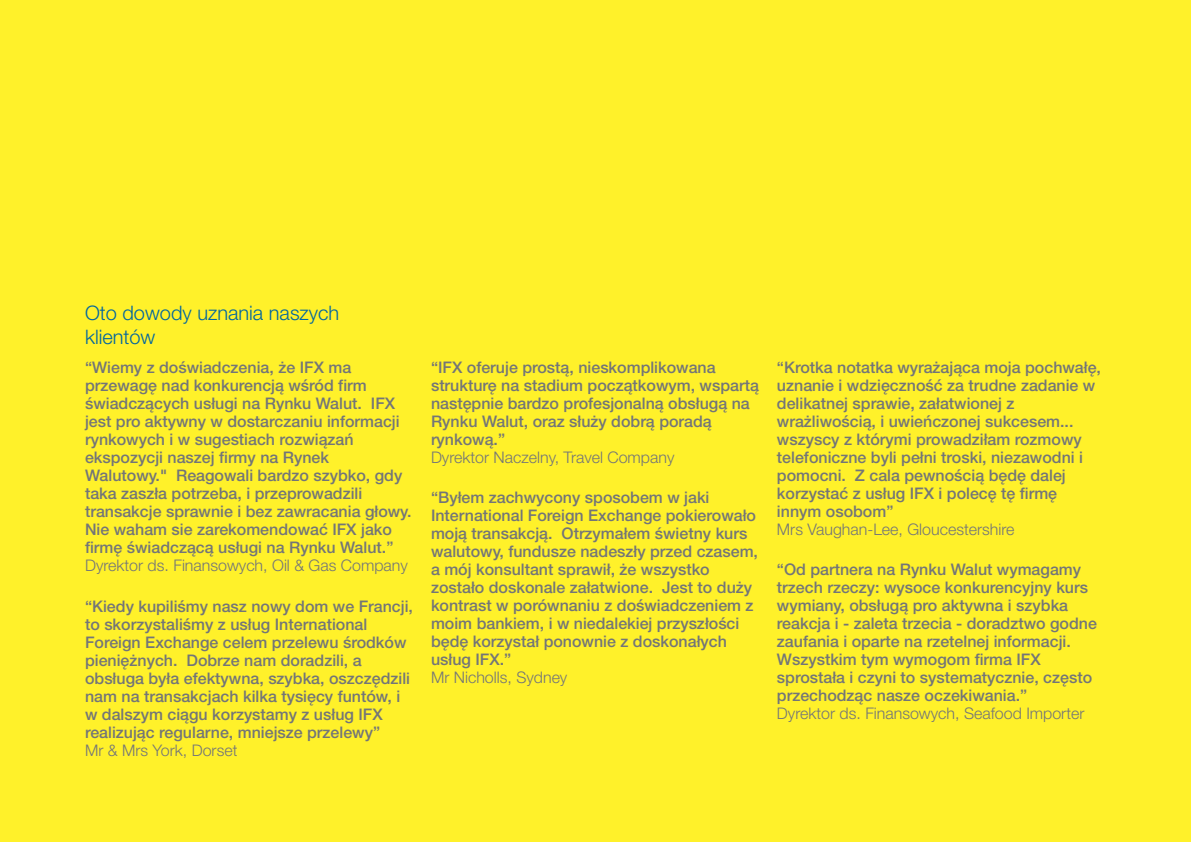
<style>
.page{position:relative;width:1191px;height:842px;background:#fff12a}
.page>*{position:absolute;margin:0;border:0;box-sizing:border-box;transform-origin:0 0}
.t1{font:300 20px/24px "Helvetica Neue";color:#00659f}
.t2{font:500 16px/18px "Helvetica Neue";color:#737578}
.t3{font:300 16px "Helvetica Neue";color:#737578}
</style>
<div class="page">
<p class="t1" style="left:85px;top:300px;width:256px">Oto dowody uznania naszych klientów</p>
<p class="t2" style="left:85px;top:358px;width:328px">“Wiemy z doświadczenia, że IFX ma przewagę nad konkurencją wśród firm świadczących usługi na Rynku Walut. IFX jest pro aktywny w dostarczaniu informacji rynkowych i w sugestiach rozwiązań ekspozycji naszej firmy na Rynek Walutowy." Reagowali bardzo szybko, gdy taka zaszła potrzeba, i przeprowadzili transakcje sprawnie i bez zawracania głowy.<br>Nie waham sie zarekomendować IFX jako firmę świadczącą usługi na Rynku Walut.”</p>
<p class="t3" style="left:85px;top:553px;width:324px">Dyrektor ds. Finansowych, Oil &amp; Gas Company</p>
<p class="t2" style="left:85px;top:596px;width:329px">“Kiedy kupiliśmy nasz nowy dom we Francji, to skorzystaliśmy z usług International Foreign Exchange celem przelewu środków pieniężnych. Dobrze nam doradzili, a obsługa była efektywna, szybka, oszczędzili nam na transakcjach kilka tysięcy funtów, i w dalszym ciągu korzystamy z usług IFX realizując regularne, mniejsze przelewy”</p>
<p class="t3" style="left:85px;top:737px;width:154px">Mr &amp; Mrs York, Dorset</p>
<p class="t2" style="left:431px;top:357px;width:329px">“IFX oferuje prostą, nieskomplikowana strukturę na stadium początkowym, wspartą następnie bardzo profesjonalną obsługą na Rynku Walut, oraz służy dobrą poradą rynkową.”</p>
<p class="t3" style="left:431px;top:444px;width:245px">Dyrektor Naczelny, Travel Company</p>
<p class="t2" style="left:431px;top:488px;width:328px">“Byłem zachwycony sposobem w jaki International Foreign Exchange pokierowało moją transakcją. Otrzymałem świetny kurs walutowy, fundusze nadeszły przed czasem, a mój konsultant sprawił, że wszystko zostało doskonale załatwione. Jest to duży kontrast w porównaniu z doświadczeniem z moim bankiem, i w niedalekiej przyszłości będę korzystał ponownie z doskonałych usług IFX.”</p>
<p class="t3" style="left:431px;top:665px;width:138px">Mr Nicholls, Sydney</p>
<p class="t2" style="left:777px;top:357px;width:325px">“Krotka notatka wyrażająca moja pochwałę, uznanie i wdzięczność za trudne zadanie w delikatnej sprawie, załatwionej z wrażliwością, i uwieńczonej sukcesem... wszyscy z którymi prowadziłam rozmowy telefoniczne byli pełni troski, niezawodni i pomocni. Z cala pewnością będę dalej korzystać z usług IFX i polecę tę firmę innym osobom”</p>
<p class="t3" style="left:777px;top:516px;width:239px">Mrs Vaughan-Lee, Gloucestershire</p>
<p class="t2" style="left:777px;top:560px;width:321px">“Od partnera na Rynku Walut wymagamy trzech rzeczy: wysoce konkurencyjny kurs wymiany, obsługą pro aktywna i szybka reakcja i - zaleta trzecia - doradztwo godne zaufania i oparte na rzetelnej informacji.<br>Wszystkim tym wymogom firma IFX sprostała i czyni to systematycznie, często przechodząc nasze oczekiwania.”</p>
<p class="t3" style="left:777px;top:701px;width:309px">Dyrektor ds. Finansowych, Seafood Importer</p>
</div>
